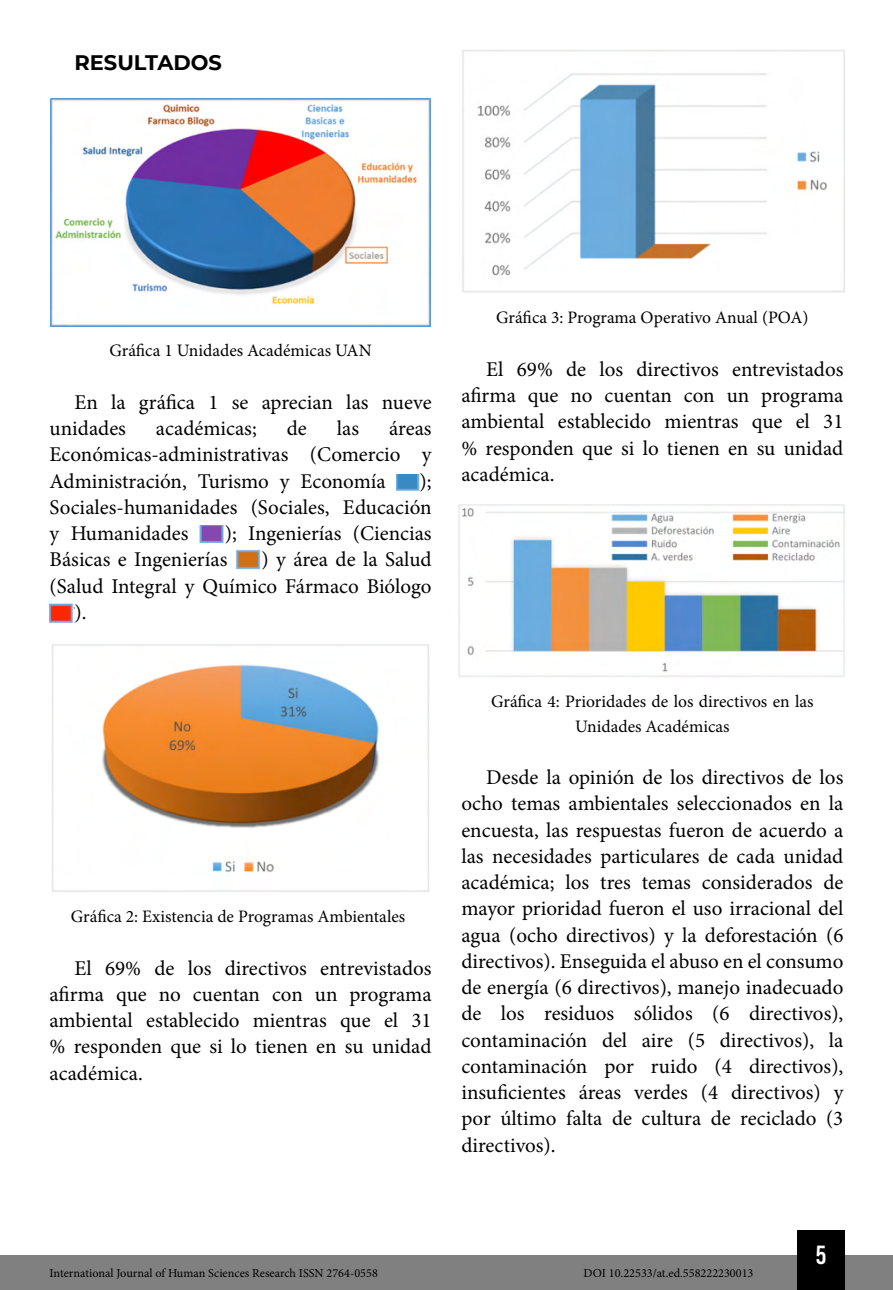
<style>
.page{position:relative;width:893px;height:1290px;background:#fff}
.page>*{position:absolute;margin:0;border:0;box-sizing:border-box;transform-origin:0 0}
.t1{font:26.25px "Bebas Kai";color:#fff}
.Texto_1{font:21px/26.2px "Minion Pro";color:#000;text-align:justify}
.Título_1{font:700 21px "Montserrat";color:#000}
.Info_Imagem{font:17.5px/24.5px "Minion Pro";color:#000;text-align:center}
.t2{font:12.25px "Minion Pro";color:#000}
</style>
<div class="page">
<div style="left:0;top:1255px;width:893px;height:35px;background:#808080"></div>
<div style="left:797px;top:1230px;width:48px;height:60px;background:#000"></div>
<img style="left:51px;top:98px;width:380px;height:229px">
<img style="left:397px;top:475px;width:23px;height:16px">
<img style="left:200px;top:526px;width:24px;height:16px">
<img style="left:236px;top:549px;width:25px;height:20px">
<img style="left:50px;top:604px;width:24px;height:18px">
<img style="left:52px;top:644px;width:377px;height:248px">
<img style="left:462px;top:50px;width:383px;height:243px">
<img style="left:459px;top:504px;width:386px;height:173px">
<p class="Título_1" style="left:74px;top:47px;width:149px">RESULTADOS</p>
<p class="Info_Imagem" style="left:109px;top:338px;width:264px">Gráfica 1 Unidades Académicas UAN</p>
<p class="Texto_1" style="left:50px;top:389px;width:384px;text-indent:25px">En la gráfica 1 se aprecian las nueve unidades</p>
<p class="Texto_1" style="left:156px;top:415px;width:102px">académicas;</p>
<p class="Texto_1" style="left:287px;top:415px;width:22px">de</p>
<p class="Texto_1" style="left:337px;top:415px;width:24px">las</p>
<p class="Texto_1" style="left:50px;top:415px;width:383px;text-indent:340px">áreas Económicas-administrativas (Comercio y Administración, Turismo y Economía</p>
<p class="Texto_1" style="left:50px;top:468px;width:383px;text-indent:370px">); Sociales-humanidades (Sociales, Educación y Humanidades</p>
<p class="Texto_1" style="left:50px;top:520px;width:383px;text-indent:175px">); Ingenierías (Ciencias<br>Básicas e Ingenierías</p>
<p class="Texto_1" style="left:262px;top:547px;width:171px">) y área de la Salud</p>
<p class="Texto_1" style="left:50px;top:573px;width:383px">(Salud Integral y Químico Fármaco Biólogo</p>
<p class="Texto_1" style="left:74px;top:599px;width:14px">).</p>
<p class="Info_Imagem" style="left:71px;top:904px;width:336px">Gráfica 2: Existencia de Programas Ambientales</p>
<p class="Texto_1" style="left:50px;top:955px;width:384px;text-indent:25px">El 69% de los directivos entrevistados afirma que no cuentan con un programa ambiental establecido mientras que el 31 % responden que si lo tienen en su unidad académica.</p>
<p class="Info_Imagem" style="left:496px;top:305px;width:314px">Gráfica 3: Programa Operativo Anual (POA)</p>
<p class="Texto_1" style="left:461px;top:356px;width:384px;text-indent:25px">El 69% de los directivos entrevistados afirma que no cuentan con un programa ambiental establecido mientras que el 31 % responden que si lo tienen en su unidad académica.</p>
<p class="Info_Imagem" style="left:491px;top:689px;width:324px">Gráfica 4: Prioridades de los directivos en las<br>Unidades Académicas</p>
<p class="Texto_1" style="left:461px;top:764px;width:384px;text-indent:25px">Desde la opinión de los directivos de los ocho temas ambientales seleccionados en la encuesta, las respuestas fueron de acuerdo a las necesidades particulares de cada unidad académica; los tres temas considerados de mayor prioridad fueron el uso irracional del agua (ocho directivos) y la deforestación (6 directivos). Enseguida el abuso en el consumo de energía (6 directivos), manejo inadecuado de los residuos sólidos (6 directivos), contaminación del aire (5 directivos), la contaminación por ruido (4 directivos), insuficientes áreas verdes (4 directivos) y por último falta de cultura de reciclado (3 directivos).</p>
<p class="t1" style="left:816px;top:1241px;width:12px">5</p>
<p class="t2" style="left:50px;top:1265px;width:330px">International Journal of Human Sciences Research ISSN 2764-0558</p>
<p class="t2" style="left:584px;top:1265px;width:171px">DOI 10.22533/at.ed.558222230013</p>
</div>
